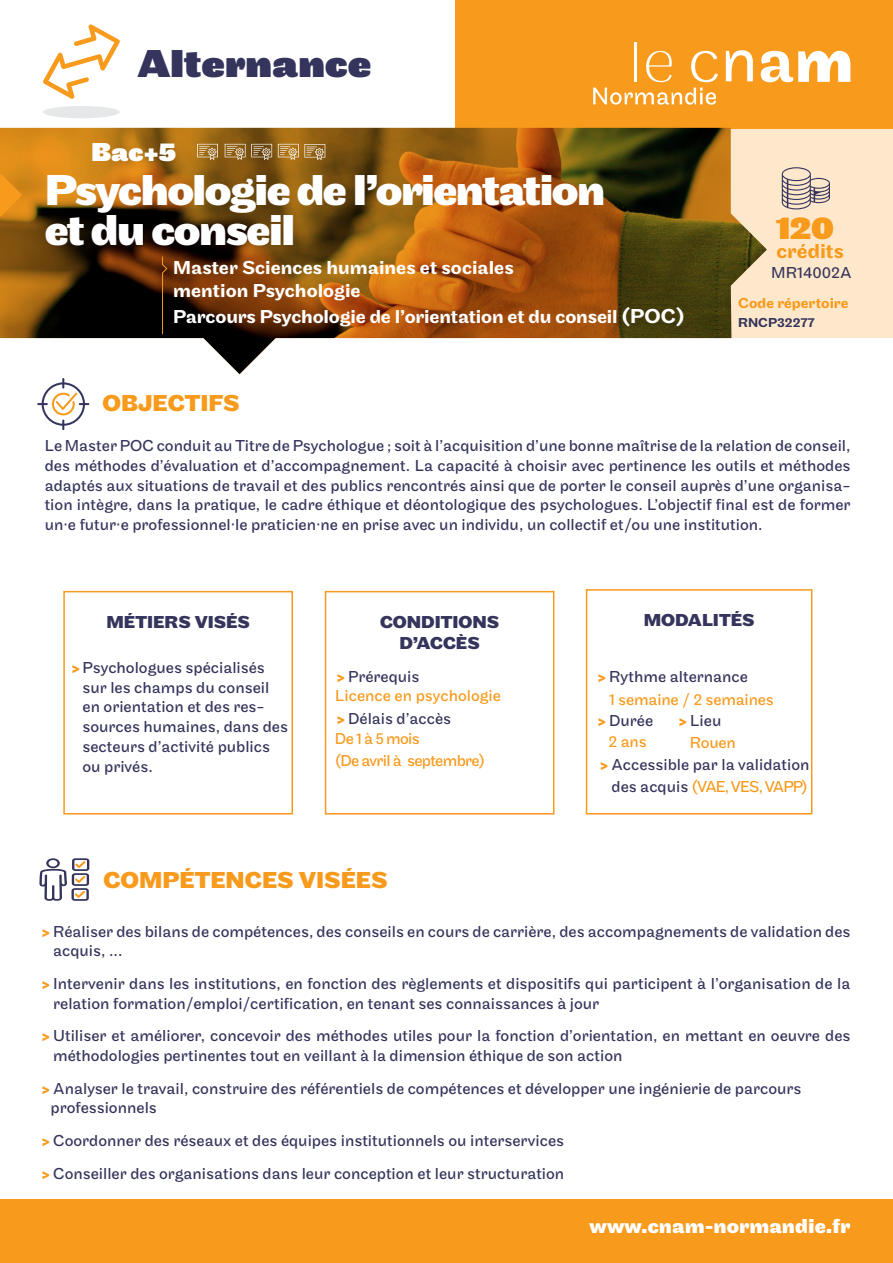
<style>
.page{position:relative;width:893px;height:1263px;background:#fff}
.page>*{position:absolute;margin:0;border:0;box-sizing:border-box;transform-origin:0 0}
.t1{font:700 45px/40.5px "Maple";letter-spacing:-.04em;color:#fff}
.t2{font:900 40.5px "Maple";color:#34345c}
.t3{font:900 33px "Maple";color:#f89a1c}
.t4{font:900 27px "Maple";color:#fff}
.t5{font:700 24px "Maple";color:#f89a1c}
.t6{font:700 21px "Maple";color:#fff}
.t7{font:500 21px "Maple";color:#f89a1c}
.t8{font:500 19.5px/23.4px "Maple";color:#fff}
.t9{font:700 18px/21.6px "Maple";color:#34345c;text-align:center}
.t10{font:16.5px/19.8px "Maple";color:#34345c}
.t11{font:16.5px/19.8px "Maple";color:#f89a1c}
.t12{font:16.5px "Maple";letter-spacing:-.03em;color:#f89a1c}
.t13{font:16.5px "Maple";letter-spacing:-.04em;color:#f89a1c}
.t14{font:500 15px "Maple";color:#f89a1c}
.t15{font:500 13.5px "Maple";color:#34345c}
.s1{font-size:21px}
.s2{font-weight:700;color:#f89a1c}
.s3{font-weight:700}
.s4{color:#34345c}
.s5{color:#f89a1c}
</style>
<div class="page">
<div style="left:731px;top:123px;width:162px;height:215px;background:#fee8cb"></div>
<div style="left:455px;top:0;width:438px;height:129px;background:#f89a1c"></div>
<img style="left:0;top:128px;width:767px;height:246px">
<svg style="left:162px;top:256px;width:6px;height:79px"></svg>
<svg style="left:646px;top:51px;width:26px;height:31px"></svg>
<hr style="left:634px;top:43px;width:2px;height:39px;background:#fff">
<svg style="left:691px;top:51px;width:27px;height:31px"></svg>
<svg style="left:726px;top:50px;width:27px;height:31px"></svg>
<svg style="left:761px;top:51px;width:89px;height:31px"></svg>
<svg style="left:593px;top:88px;width:123px;height:17px"></svg>
<svg style="left:197px;top:144px;width:21px;height:16px"></svg>
<svg style="left:225px;top:144px;width:47px;height:16px"></svg>
<svg style="left:37px;top:378px;width:52px;height:52px"></svg>
<svg style="left:782px;top:167px;width:48px;height:42px"></svg>
<svg style="left:0;top:174px;width:22px;height:43px"></svg>
<svg style="left:43px;top:24px;width:77px;height:75px"></svg>
<div style="left:43px;top:106px;width:77px;height:12px;background:#e6e7e9;border-radius:50%"></div>
<div style="left:0;top:1199px;width:893px;height:64px;background:#f89a1c"></div>
<div style="left:63px;top:591px;width:230px;height:223px;border:2px solid #f89a1c"></div>
<div style="left:325px;top:591px;width:229px;height:223px;border:2px solid #f89a1c"></div>
<div style="left:586px;top:589px;width:226px;height:225px;border:2px solid #f89a1c"></div>
<svg style="left:39px;top:858px;width:50px;height:43px"></svg>
<svg style="left:278px;top:144px;width:47px;height:16px"></svg>
<h2 class="t2" style="left:137px;top:38px;width:236px">Alternance</h2>
<h3 class="t4" style="left:91px;top:135px;width:86px">Bac+5</h3>
<h1 class="t1" style="left:45px;top:170px;width:562px">Psychologie de l’orientation et du conseil</h1>
<p class="t8" style="left:173px;top:256px;width:342px">Master Sciences humaines et sociales mention Psychologie</p>
<p class="t8" style="left:173px;top:305px;width:513px">Parcours Psychologie de l’orientation et du conseil <span class="s1">(POC)</span></p>
<h3 class="t3" style="left:776px;top:207px;width:59px">120</h3>
<p class="t7" style="left:776px;top:239px;width:69px">crédits</p>
<p class="t10" style="left:771px;top:263px;width:82px">MR14002A</p>
<p class="t14" style="left:738px;top:294px;width:112px">Code répertoire</p>
<p class="t15" style="left:738px;top:315px;width:78px">RNCP32277</p>
<h3 class="t5" style="left:102px;top:388px;width:139px">OBJECTIFS</h3>
<p class="t10" style="left:45px;top:436px;width:807px;text-align:justify">Le Master POC conduit au Titre de Psychologue ; soit à l’acquisition d’une bonne maîtrise de la relation de conseil, des méthodes d’évaluation et d’accompagnement. La capacité à choisir avec pertinence les outils et méthodes adaptés aux situations de travail et des publics rencontrés ainsi que de porter le conseil auprès d’une organisa&shy;tion intègre, dans la pratique, le cadre éthique et déontologique des psychologues. L’objectif final est de former un·e futur·e professionnel·le praticien·ne en prise avec un individu, un collectif et/ou une institution.</p>
<p class="t9" style="left:106px;top:611px;width:145px">MÉTIERS VISÉS</p>
<p class="t10" style="left:83px;top:658px;width:207px;text-indent:-11px"><span class="s2">&gt;</span> Psychologues spécialisés sur les champs du conseil en orientation et des res&shy;sources humaines, dans des secteurs d’activité publics ou privés.</p>
<p class="t9" style="left:380px;top:611px;width:121px">CONDITIONS<br>D’ACCÈS</p>
<p class="t11" style="left:335px;top:667px;width:167px"><span class="s3">&gt;</span> <span class="s4">Prérequis<br></span>Licence en psychologie</p>
<p class="t10" style="left:335px;top:709px;width:118px"><span class="s2">&gt;</span> Délais d’accès<br><span class="s5">De 1 à 5 mois</span></p>
<p class="t13" style="left:335px;top:751px;width:151px">(De avril à septembre)</p>
<p class="t9" style="left:644px;top:609px;width:112px">MODALITÉS</p>
<p class="t11" style="left:609px;top:666px;width:166px;line-height:22.5px;text-indent:-11px"><span class="s3">&gt;</span> <span class="s4">Rythme alternance<br></span>1 semaine / 2 semaines</p>
<p class="t10" style="left:598px;top:711px;width:57px"><span class="s2">&gt;</span> Durée</p>
<p class="t11" style="left:609px;top:732px;width:40px">2 ans</p>
<p class="t10" style="left:600px;top:755px;width:211px"><span class="s2">&gt;</span> Accessible par la validation</p>
<p class="t12" style="left:611px;top:777px;width:198px"><span class="s4">des acquis</span> (VAE, VES, VAPP)</p>
<p class="t11" style="left:690px;top:710px;width:48px;line-height:21.9px;text-indent:-11px"><span class="s3">&gt;</span> <span class="s4">Lieu<br></span>Rouen</p>
<h3 class="t5" style="left:103px;top:865px;width:286px">COMPÉTENCES VISÉES</h3>
<p class="t10" style="left:53px;top:922px;width:799px;text-indent:-11px"><span class="s2">&gt;</span> Réaliser des bilans de compétences, des conseils en cours de carrière, des accompagnements de validation des acquis, ...</p>
<p class="t10" style="left:53px;top:974px;width:799px;text-indent:-12px"><span class="s2">&gt;</span> Intervenir dans les institutions, en fonction des règlements et dispositifs qui participent à l’organisation de la relation formation/emploi/certification, en tenant ses connaissances à jour</p>
<p class="t10" style="left:53px;top:1026px;width:799px;text-indent:-11px"><span class="s2">&gt;</span> Utiliser et améliorer, concevoir des méthodes utiles pour la fonction d’orientation, en mettant en oeuvre des méthodologies pertinentes tout en veillant à la dimension éthique de son action</p>
<p class="t10" style="left:51px;top:1079px;width:752px;text-indent:-9px"><span class="s2">&gt;</span> Analyser le travail, construire des référentiels de compétences et développer une ingénierie de parcours professionnels</p>
<p class="t10" style="left:42px;top:1125px;width:524px;line-height:32.5px"><span class="s2">&gt;</span> Coordonner des réseaux et des équipes institutionnels ou interservices <span class="s2">&gt;</span> Conseiller des organisations dans leur conception et leur structuration</p>
<p class="t6" style="left:590px;top:1213px;width:262px">www.cnam-normandie.fr</p>
</div>
